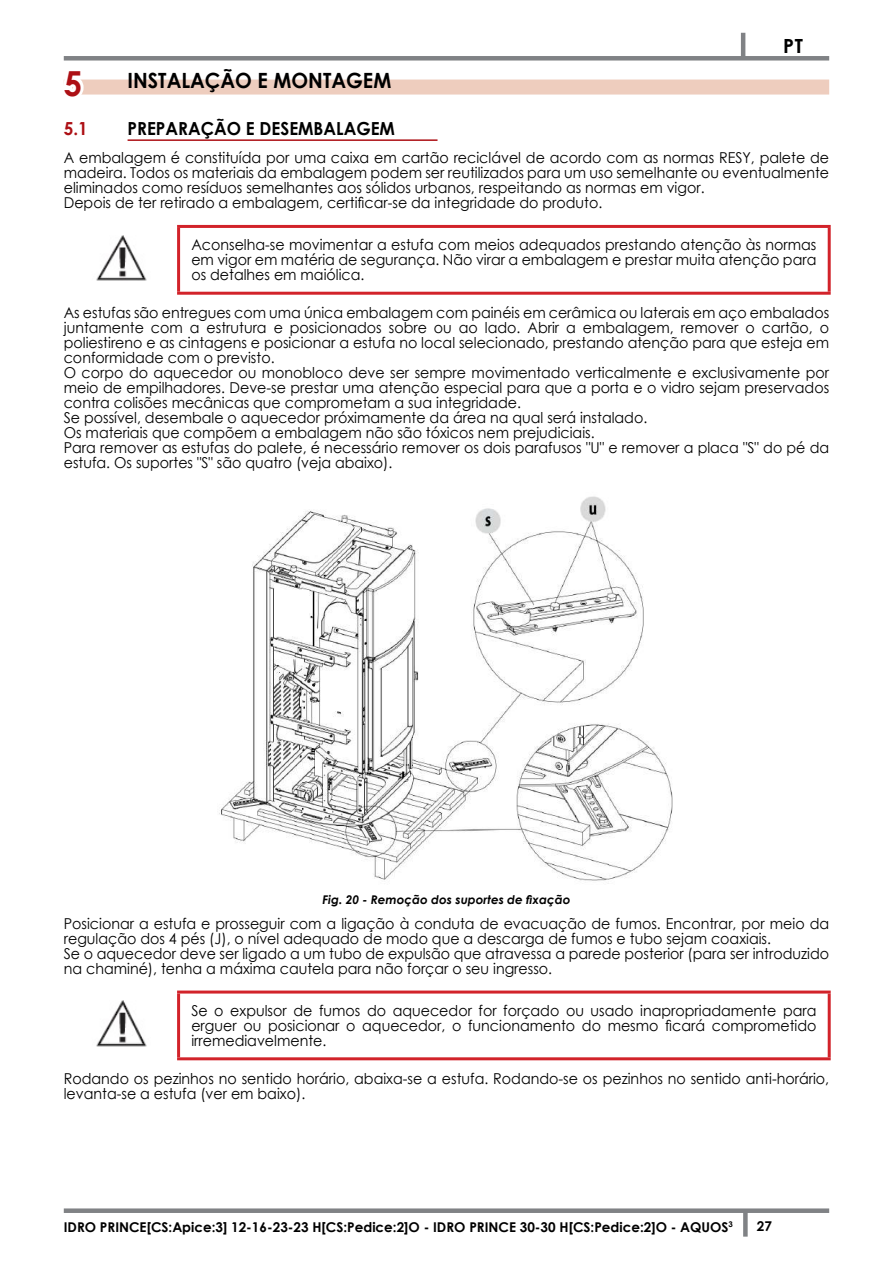
<style>
.page{position:relative;width:893px;height:1263px;background:#fff}
.page>*{position:absolute;margin:0;border:0;box-sizing:border-box;transform-origin:0 0}
.t1{font:700 34.5px "Century Gothic";color:#ad1015;scale:.95 1}
.t2{font:700 21px "Century Gothic";color:#000;scale:.95 1}
.t3{font:700 19.5px "Century Gothic";color:#000}
.t4{font:700 18px "Century Gothic";color:#000;scale:.95 1}
.t5{font:700 18px "Century Gothic";color:#ad1015;scale:.95 1}
.t6{font:15px/15px "Century Gothic";color:#000;scale:.95 1}
.t7{font:700 13.5px "Century Gothic";color:#000}
.t8{font:italic 700 12px "Century Gothic";color:#000}
</style>
<div class="page">
<div style="left:64px;top:1208px;width:765px;height:5px;background:#808285"></div>
<div style="left:64px;top:56px;width:765px;height:5px;background:#808285"></div>
<div style="left:743px;top:1211px;width:5px;height:25px;background:#808285"></div>
<hr style="left:741px;top:33px;width:4px;height:25px;background:#808285">
<div style="left:64px;top:80px;width:765px;height:15px;background:#eecdbe"></div>
<hr style="left:128px;top:139px;width:309px;height:2px;background:#ad1015">
<svg style="left:63px;top:79px;width:25px;height:16px"></svg>
<hr style="left:177px;top:225px;width:654px;height:3px;background:#d2232a">
<hr style="left:177px;top:228px;width:3px;height:64px;background:#d2232a">
<hr style="left:828px;top:228px;width:3px;height:64px;background:#d2232a">
<hr style="left:177px;top:292px;width:654px;height:3px;background:#d2232a">
<img style="left:96px;top:235px;width:51px;height:46px">
<img style="left:219px;top:496px;width:454px;height:388px">
<hr style="left:177px;top:990px;width:654px;height:3px;background:#d2232a">
<hr style="left:177px;top:993px;width:3px;height:64px;background:#d2232a">
<hr style="left:828px;top:993px;width:3px;height:64px;background:#d2232a">
<hr style="left:177px;top:1057px;width:654px;height:3px;background:#d2232a">
<img style="left:96px;top:1001px;width:51px;height:46px">
<h3 class="t3" style="left:783px;top:31px;width:21px">PT</h3>
<h1 class="t1" style="left:64px;top:57px;width:21px">5</h1>
<h2 class="t2" style="left:128px;top:64px;width:279px">INSTALAÇÃO E MONTAGEM</h2>
<p class="t5" style="left:64px;top:115px;width:27px">5.1</p>
<p class="t4" style="left:128px;top:115px;width:283px">PREPARAÇÃO E DESEMBALAGEM</p>
<p class="t6" style="left:64px;top:150px;width:807px">A embalagem é constituída por uma caixa em cartão reciclável de acordo com as normas RESY, palete de madeira. Todos os materiais da embalagem podem ser reutilizados para um uso semelhante ou eventualmente eliminados como resíduos semelhantes aos sólidos urbanos, respeitando as normas em vigor.<br>Depois de ter retirado a embalagem, certificar-se da integridade do produto.</p>
<p class="t6" style="left:191px;top:237px;width:659px;text-align:justify">Aconselha-se movimentar a estufa com meios adequados prestando atenção às normas em vigor em matéria de segurança. Não virar a embalagem e prestar muita atenção para os detalhes em maiólica.</p>
<p class="t6" style="left:64px;top:305px;width:807px">As estufas são entregues com uma única embalagem com painéis em cerâmica ou laterais em aço embalados juntamente com a estrutura e posicionados sobre ou ao lado. Abrir a embalagem, remover o cartão, o poliestireno e as cintagens e posicionar a estufa no local selecionado, prestando atenção para que esteja em conformidade com o previsto.<br>O corpo do aquecedor ou monobloco deve ser sempre movimentado verticalmente e exclusivamente por meio de empilhadores. Deve-se prestar uma atenção especial para que a porta e o vidro sejam preservados contra colisões mecânicas que comprometam a sua integridade.<br>Se possível, desembale o aquecedor próximamente da área na qual será instalado.<br>Os materiais que compõem a embalagem não são tóxicos nem prejudiciais.<br>Para remover as estufas do palete, é necessário remover os dois parafusos "U" e remover a placa "S" do pé da estufa. Os suportes "S" são quatro (veja abaixo).</p>
<p class="t8" style="left:322px;top:891px;width:249px">Fig. 20 - Remoção dos suportes de fixação</p>
<p class="t6" style="left:64px;top:915px;width:807px">Posicionar a estufa e prosseguir com a ligação à conduta de evacuação de fumos. Encontrar, por meio da regulação dos 4 pés (J), o nível adequado de modo que a descarga de fumos e tubo sejam coaxiais.<br>Se o aquecedor deve ser ligado a um tubo de expulsão que atravessa a parede posterior (para ser introduzido na chaminé), tenha a máxima cautela para não forçar o seu ingresso.</p>
<p class="t6" style="left:191px;top:1003px;width:659px;text-align:justify">Se o expulsor de fumos do aquecedor for forçado ou usado inapropriadamente para erguer ou posicionar o aquecedor, o funcionamento do mesmo ficará comprometido irremediavelmente.</p>
<p class="t6" style="left:64px;top:1071px;width:807px">Rodando os pezinhos no sentido horário, abaixa-se a estufa. Rodando-se os pezinhos no sentido anti-horário, levanta-se a estufa (ver em baixo).</p>
<p class="t7" style="left:64px;top:1217px;width:671px">IDRO PRINCE[CS:Apice:3] 12-16-23-23 H[CS:Pedice:2]O - IDRO PRINCE 30-30 H[CS:Pedice:2]O - AQUOS<sup>3</sup></p>
<p class="t7" style="left:757px;top:1216px;width:17px">27</p>
</div>
